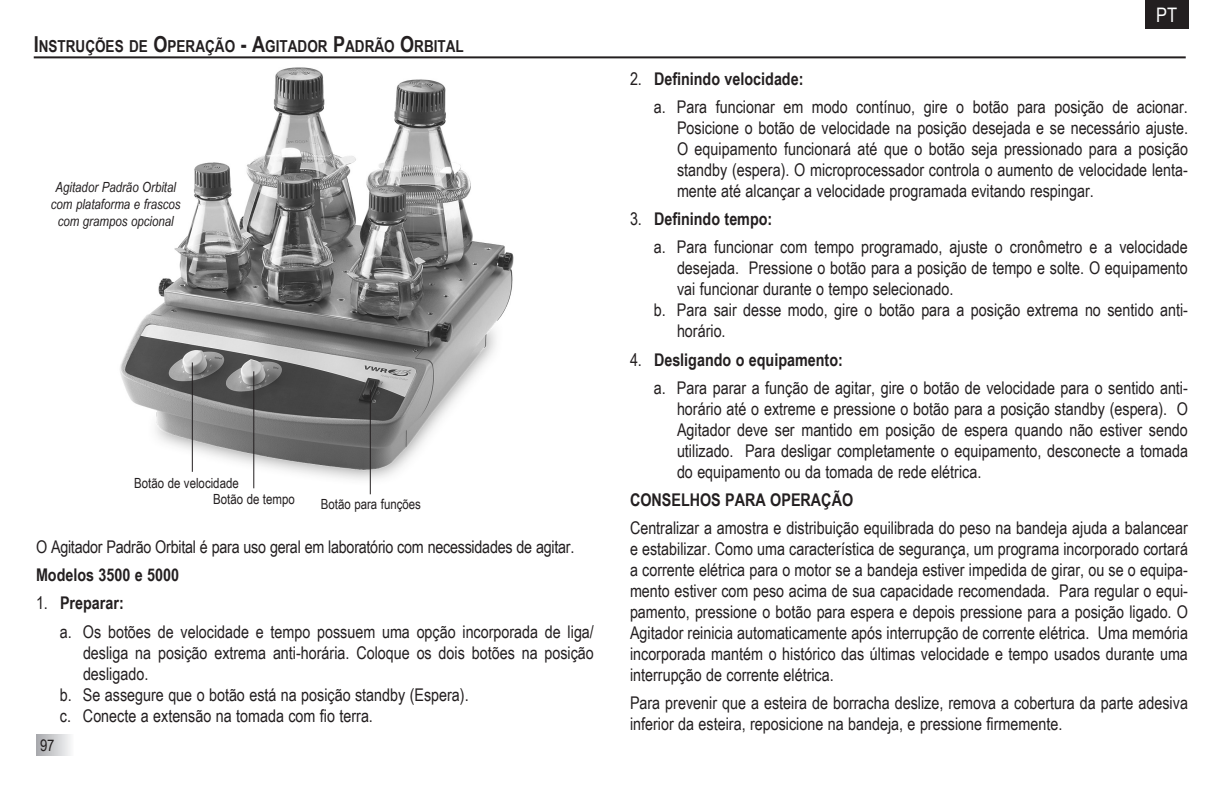
<style>
.page{position:relative;width:1224px;height:792px;background:#fff}
.page>*{position:absolute;margin:0;border:0;box-sizing:border-box;transform-origin:0 0}
.t1{font:20px "Arial Narrow";color:#fff}
.t2{font:17.6px/21px "Arial Narrow";color:#231f20;text-align:justify}
.t3{font:700 17.6px "Arial Narrow";color:#231f20}
.line_below{font:700 16.4px "Arial Narrow";color:#231f20}
.t4{font:16px "Arial Narrow";color:#231f20}
.t5{font:italic 14px "Arial Narrow";color:#231f20}
.t6{font:14px "Arial Narrow";color:#231f20}
.s1{font-size:22px}
.s2{font-weight:400}
</style>
<div class="page">
<img style="left:76px;top:58px;width:480px;height:437px">
<hr style="left:192px;top:362px;width:1px;height:110px;background:#231f20">
<hr style="left:253px;top:371px;width:1px;height:117px;background:#231f20">
<hr style="left:370px;top:390px;width:1px;height:104px;background:#231f20">
<hr style="left:34px;top:56px;width:1152px;height:2px;background:#231f20">
<div style="left:1145px;top:0;width:44px;height:29px;background:#231f20"></div>
<div style="left:36px;top:734px;width:38px;height:22px;background:linear-gradient(to right,#a7a8ac,#f8f9f9)"></div>
<p class="line_below" style="left:34px;top:34px;width:432px"><span class="s1">I</span>NSTRUÇÕES DE <span class="s1">O</span>PERAÇÃO <span class="s1">- A</span>GITADOR <span class="s1">P</span>ADRÃO <span class="s1">O</span>RBITAL</p>
<p class="t5" style="left:55px;top:177px;width:122px">Agitador Padrão Orbital</p>
<p class="t5" style="left:51px;top:194px;width:131px">com plataforma e frascos</p>
<p class="t5" style="left:58px;top:211px;width:118px">com grampos opcional</p>
<p class="t6" style="left:134px;top:473px;width:106px">Botão de velocidade</p>
<p class="t6" style="left:213px;top:489px;width:83px">Botão de tempo</p>
<p class="t6" style="left:321px;top:494px;width:102px">Botão para funções</p>
<p class="t2" style="left:36px;top:536px;width:540px">O Agitador Padrão Orbital é para uso geral em laboratório com necessidades de agitar.</p>
<p class="t3" style="left:36px;top:562px;width:145px">Modelos 3500 e 5000</p>
<p class="t3" style="left:36px;top:590px;width:89px"><span class="s2">1.</span> Preparar:</p>
<p class="t2" style="left:83px;top:620px;width:512px;text-indent:-23px">a. Os botões de velocidade e tempo possuem uma opção incorporada de liga/ desliga na posição extrema anti-horária. Coloque os dois botões na posição desligado.</p>
<p class="t2" style="left:60px;top:683px;width:410px">b. Se assegure que o botão está na posição standby (Espera).</p>
<p class="t2" style="left:60px;top:704px;width:314px">c. Conecte a extensão na tomada com fio terra.</p>
<p class="t4" style="left:40px;top:734px;width:16px">97</p>
<p class="t1" style="left:1156px;top:0;width:22px">PT</p>
<p class="t3" style="left:630px;top:65px;width:175px"><span class="s2">2.</span> Definindo velocidade:</p>
<p class="t2" style="left:677px;top:96px;width:513px;text-indent:-23px">a. Para funcionar em modo contínuo, gire o botão para posição de acionar.<br>Posicione o botão de velocidade na posição desejada e se necessário ajuste.<br>O equipamento funcionará até que o botão seja pressionado para a posição standby (espera). O microprocessador controla o aumento de velocidade lenta&shy;mente até alcançar a velocidade programada evitando respingar.</p>
<p class="t3" style="left:630px;top:206px;width:144px"><span class="s2">3.</span> Definindo tempo:</p>
<p class="t2" style="left:677px;top:236px;width:512px;text-indent:-23px">a. Para funcionar com tempo programado, ajuste o cronômetro e a velocidade desejada. Pressione o botão para a posição de tempo e solte. O equipamento vai funcionar durante o tempo selecionado.</p>
<p class="t2" style="left:677px;top:299px;width:513px;text-indent:-23px">b. Para sair desse modo, gire o botão para a posição extrema no sentido anti&shy;horário.</p>
<p class="t3" style="left:630px;top:346px;width:214px"><span class="s2">4.</span> Desligando o equipamento:</p>
<p class="t2" style="left:677px;top:376px;width:513px;text-indent:-23px">a. Para parar a função de agitar, gire o botão de velocidade para o sentido anti&shy;horário até o extreme e pressione o botão para a posição standby (espera). O Agitador deve ser mantido em posição de espera quando não estiver sendo utilizado. Para desligar completamente o equipamento, desconecte a tomada do equipamento ou da tomada de rede elétrica.</p>
<p class="t3" style="left:630px;top:486px;width:225px">CONSELHOS PARA OPERAÇÃO</p>
<p class="t2" style="left:630px;top:517px;width:560px">Centralizar a amostra e distribuição equilibrada do peso na bandeja ajuda a balancear e estabilizar. Como uma característica de segurança, um programa incorporado cortará a corrente elétrica para o motor se a bandeja estiver impedida de girar, ou se o equipa&shy;mento estiver com peso acima de sua capacidade recomendada. Para regular o equi&shy;pamento, pressione o botão para espera e depois pressione para a posição ligado. O Agitador reinicia automaticamente após interrupção de corrente elétrica. Uma memória incorporada mantém o histórico das últimas velocidade e tempo usados durante uma interrupção de corrente elétrica.</p>
<p class="t2" style="left:630px;top:692px;width:560px">Para prevenir que a esteira de borracha deslize, remova a cobertura da parte adesiva inferior da esteira, reposicione na bandeja, e pressione firmemente.</p>
</div>
